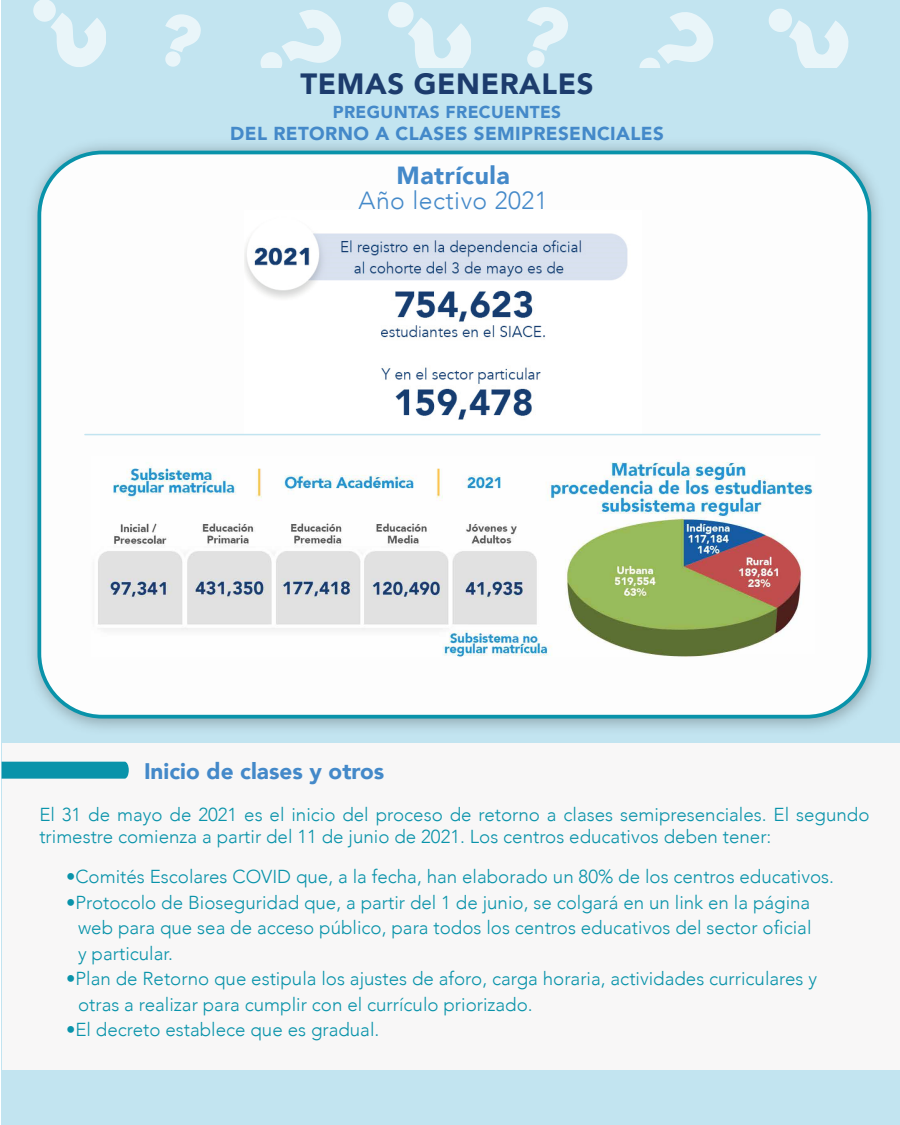
<style>
.page{position:relative;width:900px;height:1125px;background:#fff}
.page>*{position:absolute;margin:0;border:0;box-sizing:border-box;transform-origin:0 0}
.t1{font:900 29.25px "Avenir";letter-spacing:.02em;color:#1c3c6d}
.t2{font:300 24.75px "Avenir";letter-spacing:.02em;color:#4489c9}
.t3{font:900 24.75px "Avenir";letter-spacing:.02em;color:#4489c9}
.t4{font:900 22.5px "Avenir";color:#4489c9}
.t5{font:300 18.75px/25.5px "Avenir";color:#0993aa}
.t6{font:900 18.75px "Avenir";letter-spacing:.02em;color:#4489c9}
.t7{font:900 17.25px "Avenir";letter-spacing:.02em;color:#4489c9}
</style>
<div class="page">
<div style="left:2px;top:0;width:898px;height:1125px;background:#c2e4f0"></div>
<svg style="left:261px;top:10px;width:80px;height:57px"></svg>
<svg style="left:33px;top:0;width:73px;height:67px"></svg>
<svg style="left:769px;top:9px;width:79px;height:58px"></svg>
<svg style="left:165px;top:14px;width:36px;height:53px"></svg>
<svg style="left:639px;top:12px;width:74px;height:55px"></svg>
<svg style="left:388px;top:2px;width:83px;height:65px"></svg>
<svg style="left:527px;top:7px;width:41px;height:60px"></svg>
<img style="left:12px;top:144px;width:887px;height:600px">
<div style="left:39px;top:152px;width:830px;height:565px;background:#fdfdfd;border-radius:63px"></div>
<div style="left:37px;top:151px;width:834px;height:568px;border:4px solid #0993aa;border-radius:63px"></div>
<img style="left:244px;top:233px;width:384px;height:187px">
<img style="left:98px;top:461px;width:716px;height:196px">
<hr style="left:85px;top:434px;width:735px;height:1px;background:#c2e4f0">
<div style="left:2px;top:744px;width:898px;height:326px;background:#f8f7f7"></div>
<div style="left:2px;top:762px;width:127px;height:17px;background:#0993aa"></div>
<h1 class="t1" style="left:301px;top:59px;width:295px">TEMAS GENERALES</h1>
<p class="t7" style="left:333px;top:97px;width:230px">PREGUNTAS FRECUENTES</p>
<p class="t6" style="left:230px;top:117px;width:435px">DEL RETORNO A CLASES SEMIPRESENCIALES</p>
<h2 class="t3" style="left:397px;top:155px;width:115px">Matrícula</h2>
<h2 class="t2" style="left:359px;top:186px;width:191px">Año lectivo 2021</h2>
<p class="t4" style="left:144px;top:752px;width:242px">Inicio de clases y otros</p>
<p class="t5" style="left:39px;top:803px;width:832px;line-height:22.5px">El 31 de mayo de 2021 es el inicio del proceso de retorno a clases semipresenciales. El segundo trimestre comienza a partir del 11 de junio de 2021. Los centros educativos deben tener:</p>
<p class="t5" style="left:66px;top:864px;width:769px">•Comités Escolares COVID que, a la fecha, han elaborado un 80% de los centros educativos.</p>
<p class="t5" style="left:78px;top:889px;width:735px;text-align:justify;text-indent:-12px">•Protocolo de Bioseguridad que, a partir del 1 de junio, se colgará en un link en la página web para que sea de acceso público, para todos los centros educativos del sector oficial y particular.</p>
<p class="t5" style="left:78px;top:966px;width:741px;text-indent:-12px">•Plan de Retorno que estipula los ajustes de aforo, carga horaria, actividades curriculares y otras a realizar para cumplir con el currículo priorizado.</p>
<p class="t5" style="left:66px;top:1017px;width:315px">•El decreto establece que es gradual.</p>
</div>
